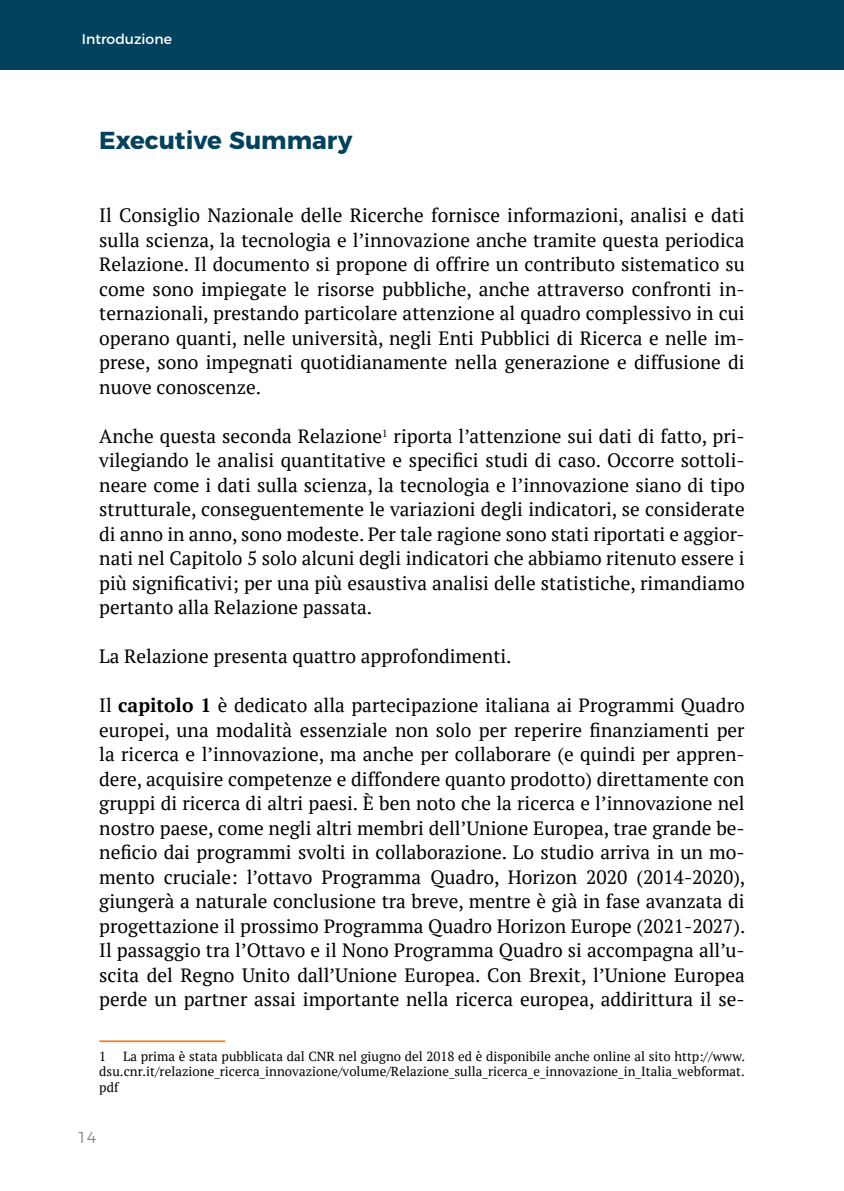
<style>
.page{position:relative;width:844px;height:1191px;background:#fff}
.page>*{position:absolute;margin:0;border:0;box-sizing:border-box;transform-origin:0 0}
.t1{font:700 24.5px "Montserrat";color:#02425e}
.t2{font:19.25px/24.5px "PT Serif";color:#000;text-align:justify}
.t3{font:300 15.75px "Montserrat";color:#878787}
.t4{font:14px "Montserrat";color:#fff}
.t5{font:13.12px/15.4px "PT Serif";letter-spacing:.005em;color:#000;text-align:justify}
.s1{font-weight:700}
</style>
<div class="page">
<div style="left:0;top:0;width:843px;height:69px;background:#02425e"></div>
<hr style="left:99px;top:1040px;width:126px;height:2px;background:#f08228">
<p class="t4" style="left:82px;top:27px;width:91px">Introduzione</p>
<p class="t1" style="left:99px;top:120px;width:254px">Executive Summary</p>
<p class="t2" style="left:99px;top:203px;width:646px">Il Consiglio Nazionale delle Ricerche fornisce informazioni, analisi e dati sulla scienza, la tecnologia e l’innovazione anche tramite questa periodica Relazione. Il documento si propone di offrire un contributo sistematico su come sono impiegate le risorse pubbliche, anche attraverso confronti in&shy;ternazionali, prestando particolare attenzione al quadro complessivo in cui operano quanti, nelle università, negli Enti Pubblici di Ricerca e nelle im&shy;prese, sono impegnati quotidianamente nella generazione e diffusione di nuove conoscenze.</p>
<p class="t2" style="left:99px;top:423px;width:646px">Anche questa seconda Relazione<sup>1</sup> riporta l’attenzione sui dati di fatto, pri&shy;vilegiando le analisi quantitative e specifici studi di caso. Occorre sottoli&shy;neare come i dati sulla scienza, la tecnologia e l’innovazione siano di tipo strutturale, conseguentemente le variazioni degli indicatori, se considerate di anno in anno, sono modeste. Per tale ragione sono stati riportati e aggior&shy;nati nel Capitolo 5 solo alcuni degli indicatori che abbiamo ritenuto essere i più significativi; per una più esaustiva analisi delle statistiche, rimandiamo pertanto alla Relazione passata.</p>
<p class="t2" style="left:99px;top:644px;width:414px">La Relazione presenta quattro approfondimenti.</p>
<p class="t2" style="left:99px;top:693px;width:647px">Il <span class="s1">capitolo 1</span> è dedicato alla partecipazione italiana ai Programmi Quadro europei, una modalità essenziale non solo per reperire finanziamenti per la ricerca e l’innovazione, ma anche per collaborare (e quindi per appren&shy;dere, acquisire competenze e diffondere quanto prodotto) direttamente con gruppi di ricerca di altri paesi. È ben noto che la ricerca e l’innovazione nel nostro paese, come negli altri membri dell’Unione Europea, trae grande be&shy;neficio dai programmi svolti in collaborazione. Lo studio arriva in un mo&shy;mento cruciale: l’ottavo Programma Quadro, Horizon 2020 (2014-2020), giungerà a naturale conclusione tra breve, mentre è già in fase avanzata di progettazione il prossimo Programma Quadro Horizon Europe (2021-2027).<br>Il passaggio tra l’Ottavo e il Nono Programma Quadro si accompagna all’u&shy;scita del Regno Unito dall’Unione Europea. Con Brexit, l’Unione Europea perde un partner assai importante nella ricerca europea, addirittura il se-</p>
<p class="t5" style="left:99px;top:1048px;width:647px;text-indent:24px">La prima è stata pubblicata dal CNR nel giugno del 2018 ed è disponibile anche online al sito http://www. dsu.cnr.it/relazione_ricerca_innovazione/volume/Relazione_sulla_ricerca_e_innovazione_in_Italia_webformat. pdf</p>
<p class="t5" style="left:99px;top:1048px;width:8px">1</p>
<p class="t3" style="left:77px;top:1125px;width:21px">14</p>
</div>
